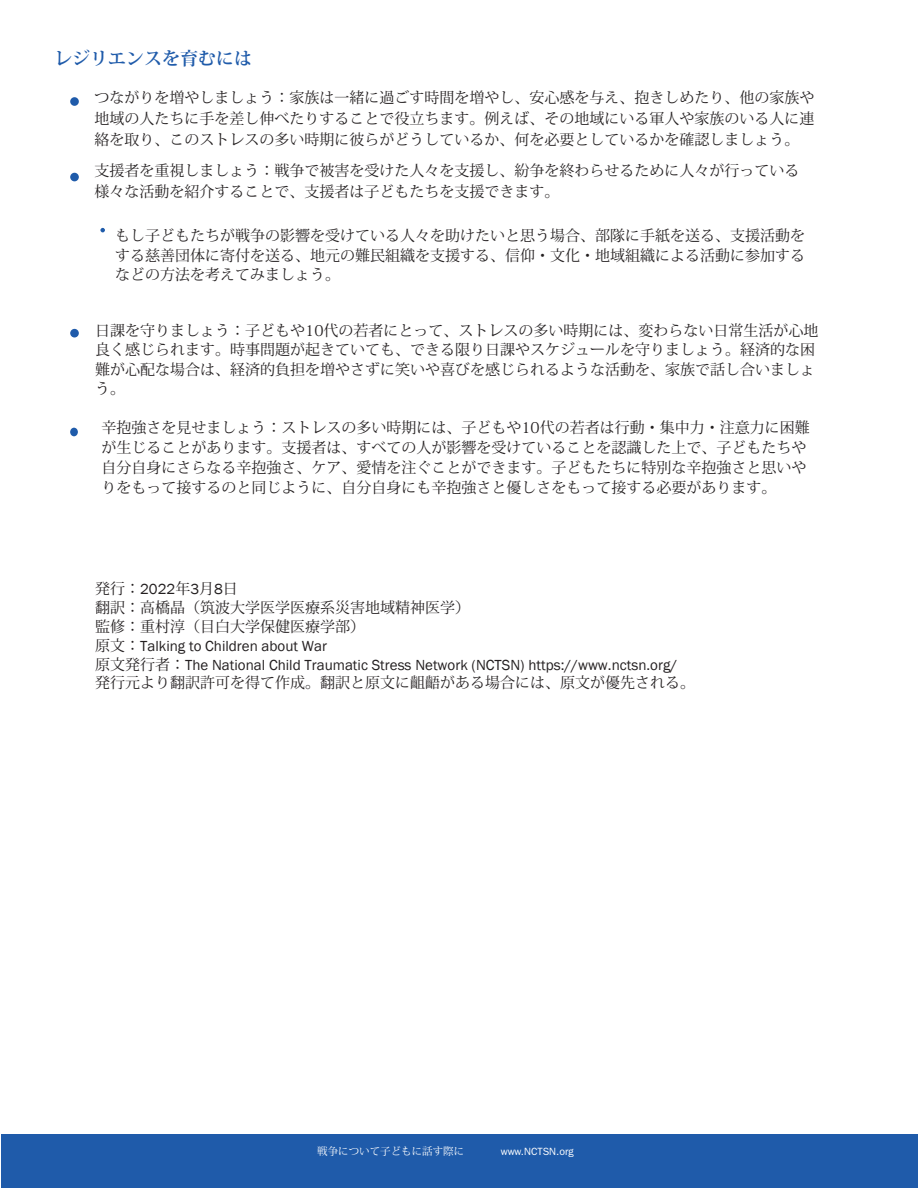
<style>
.page{position:relative;width:918px;height:1188px;background:#fff}
.page>*{position:absolute;margin:0;border:0;box-sizing:border-box;transform-origin:0 0}
.t1{font:700 18px "Koz Min Pr 6 N";color:#1f5baa}
.t2{font:15px/19.5px "Koz Min Pr 6 N";color:#231f20}
.t3{font:15px/18.9px "Franklin Gothic";color:#231f20}
.t4{font:10.5px "Koz Min Pr 6 N";color:#fff}
.t5{font:10.5px "ITC Franklin Gothic Std";color:#fff}
.s1{font-family:"Franklin Gothic"}
.s2{font-family:"Koz Min Pr 6 N"}
</style>
<div class="page">
<div style="left:1px;top:1134px;width:917px;height:54px;background:#1f5baa"></div>
<svg style="left:100px;top:228px;width:5px;height:4px"></svg>
<div style="left:70px;top:97px;width:9px;height:9px;background:#1f5baa;border-radius:50%"></div>
<div style="left:70px;top:329px;width:9px;height:9px;background:#1f5baa;border-radius:50%"></div>
<div style="left:70px;top:173px;width:9px;height:8px;background:#1f5baa;border-radius:50%"></div>
<div style="left:70px;top:428px;width:8px;height:8px;background:#1f5baa;border-radius:50%"></div>
<p class="t1" style="left:54px;top:49px;width:199px">レジリエンスを育むには</p>
<p class="t2" style="left:94px;top:87px;width:721px;line-height:21.1px;text-align:justify">つながりを増やしましょう：家族は一緒に過ごす時間を増やし、安心感を与え、抱きしめたり、他の家族や地域の人たちに手を差し伸べたりすることで役立ちます。例えば、その地域にいる軍人や家族のいる人に連絡を取り、このストレスの多い時期に彼らがどうしているか、何を必要としているかを確認しましょう。</p>
<p class="t2" style="left:94px;top:160px;width:706px;line-height:21.1px">支援者を重視しましょう：戦争で被害を受けた人々を支援し、紛争を終わらせるために人々が行っている様々な活動を紹介することで、支援者は子どもたちを支援できます。</p>
<p class="t2" style="left:115px;top:226px;width:691px;text-align:justify">もし子どもたちが戦争の影響を受けている人々を助けたいと思う場合、部隊に手紙を送る、支援活動をする慈善団体に寄付を送る、地元の難民組織を支援する、信仰・文化・地域組織による活動に参加するなどの方法を考えてみましょう。</p>
<p class="t2" style="left:95px;top:321px;width:725px">日課を守りましょう：子どもや10代の若者にとって、ストレスの多い時期には、変わらない日常生活が心地良く感じられます。時事問題が起きていても、できる限り日課やスケジュールを守りましょう。経済的な困難が心配な場合は、経済的負担を増やさずに笑いや喜びを感じられるような活動を、家族で話し合いましょう。</p>
<p class="t2" style="left:101px;top:418px;width:710px;line-height:20px">辛抱強さを見せましょう：ストレスの多い時期には、子どもや10代の若者は行動・集中力・注意力に困難が生じることがあります。支援者は、すべての人が影響を受けていることを認識した上で、子どもたちや自分自身にさらなる辛抱強さ、ケア、愛情を注ぐことができます。子どもたちに特別な辛抱強さと思いやりをもって接するのと同じように、自分自身にも辛抱強さと優しさをもって接する必要があります。</p>
<p class="t2" style="left:95px;top:580px;width:376px;line-height:18.8px">発行：<span class="s1">2022</span>年<span class="s1">3</span>月<span class="s1">8</span>日<br>翻訳：高橋晶（筑波大学医学医療系災害地域精神医学）監修：重村淳（目白大学保健医療学部）</p>
<p class="t3" style="left:95px;top:637px;width:584px"><span class="s2">原文：</span>Talking to Children about War<br><span class="s2">原文発行者：</span>The National Child Traumatic Stress Network (NCTSN) https://www.nctsn.org/</p>
<p class="t2" style="left:95px;top:673px;width:601px">発行元より翻訳許可を得て作成。翻訳と原文に齟齬がある場合には、原文が優先される。</p>
<p class="t4" style="left:317px;top:1145px;width:148px">戦争について子どもに話す際に</p>
<p class="t5" style="left:501px;top:1145px;width:74px">www.NCTSN.org</p>
</div>
